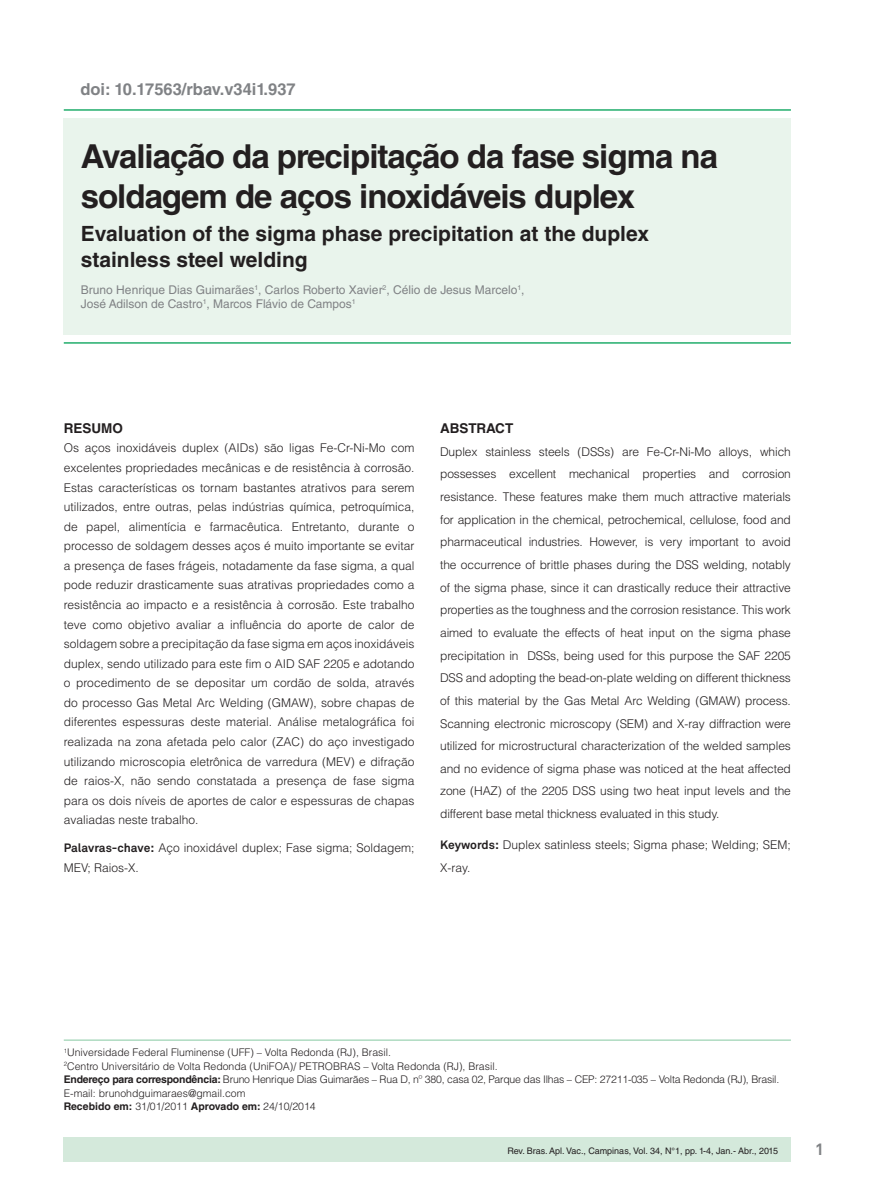
<style>
.page{position:relative;width:893px;height:1191px;background:#fff}
.page>*{position:absolute;margin:0;border:0;box-sizing:border-box;transform-origin:0 0}
._1_0_titulo_PT{font:700 33px/39.6px "Helvetica LT Std";letter-spacing:-.03em;color:#231f20}
._1_1_titulo_IN{font:700 21px/25.2px "Helvetica LT Std";color:#231f20}
._0_0_seção{font:700 16.5px "Helvetica LT Std";color:#808285}
.t1{font:700 16.5px "Akkurat Pro";color:#808285}
._2_0_titulo_resumo_e{font:700 13.5px "Helvetica LT Std";color:#231f20}
._2_1_resumo{font:300 12px/19.5px "Helvetica LT Std";color:#231f20;text-align:justify}
._2_3_abstract{font:300 12px/22.6px "Helvetica LT Std";letter-spacing:-.01em;color:#231f20;text-align:justify}
._1_2_autores{font:12px/14.4px "Helvetica LT Std";color:#808285}
._2_2_palavras-chave{font:300 12px/19.5px "Helvetica LT Std";color:#231f20}
._2_4_keywords{font:300 12px/22.6px "Helvetica LT Std";color:#231f20}
._4_0__instituição_co{font:300 10.5px/13.5px "Helvetica LT Std";letter-spacing:-.02em;color:#231f20}
._4_0__instituição_co-2{font:300 10.5px "Helvetica LT Std";color:#231f20}
._4_0__instituição_co-3{font:700 10.5px "Helvetica LT Std";color:#231f20}
.t2{font:9px "Helvetica LT Std";color:#231f20}
.s1{font-family:"Akkurat Pro";font-weight:700}
.s2{font-weight:700}
.s3{font-weight:300}
</style>
<div class="page">
<div style="left:64px;top:1137px;width:727px;height:24px;background:#d4e9db"></div>
<hr style="left:64px;top:1039px;width:727px;height:1px;background:#86c8a1">
<hr style="left:64px;top:109px;width:727px;height:2px;background:#21ad6c">
<hr style="left:64px;top:342px;width:727px;height:2px;background:#21ad6c">
<div style="left:64px;top:118px;width:727px;height:216px;background:#e9f4ec"></div>
<p class="_0_0_seção" style="left:80px;top:80px;width:217px">doi: 10.17563/rbav.v34i1.937</p>
<p class="_1_0_titulo_PT" style="left:81px;top:136px;width:639px">Avaliação da precipitação da fase sigma na soldagem de aços inoxidáveis duplex</p>
<p class="_1_1_titulo_IN" style="left:81px;top:221px;width:570px">Evaluation of the sigma phase precipitation at the duplex stainless steel welding</p>
<p class="_1_2_autores" style="left:81px;top:282px;width:445px">Bruno Henrique Dias Guimarães<sup>1</sup>, Carlos Roberto Xavier<sup>2</sup>, Célio de Jesus Marcelo<sup>1</sup>,<br>José Adilson de Castro<sup>1</sup>, Marcos Flávio de Campos<sup>1</sup></p>
<p class="_2_0_titulo_resumo_e" style="left:64px;top:420px;width:61px">RESUMO</p>
<p class="_2_1_resumo" style="left:64px;top:438px;width:352px">Os aços inoxidáveis duplex (AIDs) são ligas Fe-Cr-Ni-Mo com excelentes propriedades mecânicas e de resistência à corrosão.<br>Estas características os tornam bastantes atrativos para serem utilizados, entre outras, pelas indústrias química, petroquímica, de papel, alimentícia e farmacêutica. Entretanto, durante o processo de soldagem desses aços é muito importante se evitar a presença de fases frágeis, notadamente da fase sigma, a qual pode reduzir drasticamente suas atrativas propriedades como a resistência ao impacto e a resistência à corrosão. Este trabalho teve como objetivo avaliar a influência do aporte de calor de soldagem sobre a precipitação da fase sigma em aços inoxidáveis duplex, sendo utilizado para este fim o AID SAF 2205 e adotando o procedimento de se depositar um cordão de solda, através do processo Gas Metal Arc Welding (GMAW), sobre chapas de diferentes espessuras deste material. Análise metalográfica foi realizada na zona afetada pelo calor (ZAC) do aço investigado utilizando microscopia eletrônica de varredura (MEV) e difração de raios-X, não sendo constatada a presença de fase sigma para os dois níveis de aportes de calor e espessuras de chapas avaliadas neste trabalho.</p>
<p class="_2_2_palavras-chave" style="left:64px;top:838px;width:352px"><span class="s1">Palavras-chave:</span> Aço inoxidável duplex; Fase sigma; Soldagem;<br>MEV; Raios-X.</p>
<p class="_2_0_titulo_resumo_e" style="left:440px;top:420px;width:75px">ABSTRACT</p>
<p class="_2_3_abstract" style="left:440px;top:440px;width:352px">Duplex stainless steels (DSSs) are Fe-Cr-Ni-Mo alloys, which possesses excellent mechanical properties and corrosion resistance. These features make them much attractive materials for application in the chemical, petrochemical, cellulose, food and pharmaceutical industries. However, is very important to avoid the occurrence of brittle phases during the DSS welding, notably of the sigma phase, since it can drastically reduce their attractive properties as the toughness and the corrosion resistance. This work aimed to evaluate the effects of heat input on the sigma phase precipitation in DSSs, being used for this purpose the SAF 2205<br>DSS and adopting the bead-on-plate welding on different thickness of this material by the Gas Metal Arc Welding (GMAW) process.<br>Scanning electronic microscopy (SEM) and X-ray diffraction were utilized for microstructural characterization of the welded samples and no evidence of sigma phase was noticed at the heat affected zone (HAZ) of the 2205 DSS using two heat input levels and the different base metal thickness evaluated in this study.</p>
<p class="_2_4_keywords" style="left:440px;top:833px;width:352px"><span class="s1">Keywords:</span> Duplex satinless steels; Sigma phase; Welding; SEM;<br>X-ray.</p>
<p class="_4_0__instituição_co-2" style="left:64px;top:1045px;width:329px"><sup>1</sup>Universidade Federal Fluminense (UFF) – Volta Redonda (RJ), Brasil.</p>
<p class="_4_0__instituição_co-2" style="left:64px;top:1059px;width:435px"><sup>2</sup>Centro Universitário de Volta Redonda (UniFOA)/ PETROBRAS – Volta Redonda (RJ), Brasil.</p>
<p class="_4_0__instituição_co" style="left:64px;top:1072px;width:717px"><span class="s2">Endereço para correspondência:</span> Bruno Henrique Dias Guimarães – Rua D, nº 380, casa 02, Parque das Ilhas – CEP: 27211-035 – Volta Redonda (RJ), Brasil.<br>E-mail: brunohdguimaraes@gmail.com</p>
<p class="_4_0__instituição_co-3" style="left:64px;top:1100px;width:254px">Recebido em: <span class="s3">31/01/2011</span> Aprovado em: <span class="s3">24/10/2014</span></p>
<p class="t2" style="left:507px;top:1145px;width:272px">Rev. Bras. Apl. Vac., Campinas, Vol. 34, N°1, pp. 1-4, Jan.- Abr., 2015</p>
<p class="t1" style="left:815px;top:1139px;width:11px">1</p>
</div>
